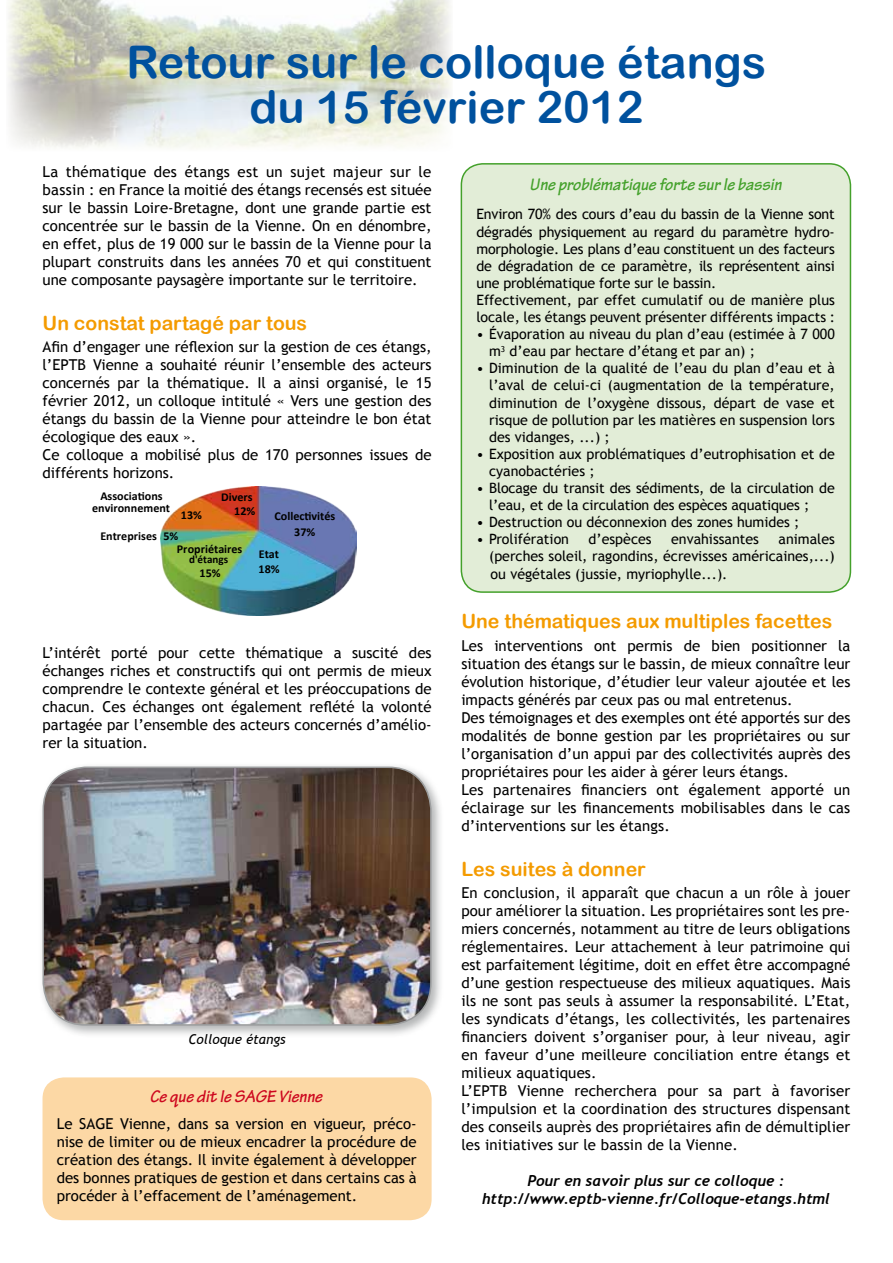
<style>
.page{position:relative;width:893px;height:1263px;background:#fff}
.page>*{position:absolute;margin:0;border:0;box-sizing:border-box;transform-origin:0 0}
.t1{font:45px/45px "Arial Rounded MT Bold";color:#00519e;text-align:center}
.t2{font:19.5px "Arial Rounded MT Bold";color:#f49b00}
.t3{font:italic 700 18px "Tekton Pro";color:#44a12b}
.t4{font:italic 700 18px "Tekton Pro";color:#cd071e}
.t5{font:15px/18px "Trebuchet MS";color:#000;text-align:justify}
.t6{font:italic 700 15px/18px "Trebuchet";color:#000;text-align:center}
.t7{font:14.25px/17.1px "Trebuchet MS";color:#000}
.t8{font:italic 13.5px "Trebuchet MS";color:#000}
.t9{font:700 12px/15px "Calibri";color:#000;text-align:center}
.t10{font:700 11.1px "Calibri";color:#000}
</style>
<div class="page">
<img style="left:8px;top:0;width:443px;height:148px">
<div style="left:43px;top:1077px;width:389px;height:143px;background:#fcd8a5;border-radius:21px"></div>
<img style="left:160px;top:487px;width:175px;height:129px">
<svg style="left:259px;top:486px;width:98px;height:109px;background:#7092bb"></svg>
<div style="left:461px;top:164px;width:389px;height:428px;background:#e2edd7;border-radius:21px"></div>
<div style="left:461px;top:163px;width:390px;height:430px;border:2px solid #44a12b;border-radius:21px"></div>
<div style="left:39px;top:762px;width:405px;height:276px;background:#9c9e9f;opacity:.75"></div>
<img style="left:43px;top:767px;width:388px;height:258px">
<div style="left:43px;top:766px;width:389px;height:260px;border:2px solid #9c9e9f;border-radius:43px"></div>
<h1 class="t1" style="left:127px;top:39px;width:641px">Retour sur le colloque étangs du 15 février 2012</h1>
<p class="t5" style="left:43px;top:163px;width:391px">La thématique des étangs est un sujet majeur sur le bassin : en France la moitié des étangs recensés est située sur le bassin Loire-Bretagne, dont une grande partie est concentrée sur le bassin de la Vienne. On en dénombre, en effet, plus de 19 000 sur le bassin de la Vienne pour la plupart construits dans les années 70 et qui constituent une composante paysagère importante sur le territoire.</p>
<h2 class="t2" style="left:43px;top:311px;width:266px">Un constat partagé par tous</h2>
<p class="t5" style="left:43px;top:338px;width:391px;text-align:left">Afin d’engager une réflexion sur la gestion de ces étangs, l’EPTB Vienne a souhaité réunir l’ensemble des acteurs concernés par la thématique. Il a ainsi organisé, le 15 février 2012, un colloque intitulé « Vers une gestion des étangs du bassin de la Vienne pour atteindre le bon état écologique des eaux ».<br>Ce colloque a mobilisé plus de 170 personnes issues de différents horizons.</p>
<p class="t9" style="left:92px;top:490px;width:80px;line-height:11.9px">Associations environnement</p>
<p class="t9" style="left:181px;top:508px;width:23px">13%</p>
<p class="t9" style="left:100px;top:528px;width:79px">Entreprises 5%</p>
<p class="t9" style="left:221px;top:490px;width:35px;line-height:13.6px;text-align:right">Divers<br>12%</p>
<p class="t9" style="left:275px;top:508px;width:62px;line-height:15.9px">Collectivités<br>37%</p>
<p class="t9" style="left:177px;top:541px;width:67px">Propriétaires</p>
<p class="t10" style="left:189px;top:552px;width:41px">d'étangs</p>
<p class="t9" style="left:200px;top:565px;width:23px">15%</p>
<p class="t9" style="left:259px;top:546px;width:23px;text-align:left">Etat<br>18%</p>
<p class="t5" style="left:43px;top:644px;width:391px">L’intérêt porté pour cette thématique a suscité des échanges riches et constructifs qui ont permis de mieux comprendre le contexte général et les préoccupations de chacun. Ces échanges ont également reflété la volonté partagée par l’ensemble des acteurs concernés d’amélio&shy;rer la situation.</p>
<p class="t8" style="left:188px;top:1031px;width:99px">Colloque étangs</p>
<p class="t4" style="left:150px;top:1086px;width:174px">Ce que dit le SAGE Vienne</p>
<p class="t5" style="left:57px;top:1115px;width:362px">Le SAGE Vienne, dans sa version en vigueur, préco&shy;nise de limiter ou de mieux encadrer la procédure de création des étangs. Il invite également à développer des bonnes pratiques de gestion et dans certains cas à procéder à l’effacement de l’aménagement.</p>
<p class="t3" style="left:530px;top:173px;width:254px">Une problématique forte sur le bassin</p>
<p class="t7" style="left:476px;top:206px;width:360px">Environ 70% des cours d’eau du bassin de la Vienne sont dégradés physiquement au regard du paramètre hydro&shy;morphologie. Les plans d’eau constituent un des facteurs de dégradation de ce paramètre, ils représentent ainsi une problématique forte sur le bassin.<br>Effectivement, par effet cumulatif ou de manière plus locale, les étangs peuvent présenter différents impacts :</p>
<p class="t7" style="left:489px;top:326px;width:347px;text-indent:-13px">• Évaporation au niveau du plan d’eau (estimée à 7 000 m<sup>3</sup> d’eau par hectare d’étang et par an) ;</p>
<p class="t7" style="left:489px;top:360px;width:347px;text-align:justify;text-indent:-13px">• Diminution de la qualité de l’eau du plan d’eau et à l’aval de celui-ci (augmentation de la température, diminution de l’oxygène dissous, départ de vase et risque de pollution par les matières en suspension lors des vidanges, ...) ;</p>
<p class="t7" style="left:489px;top:445px;width:347px;text-indent:-13px">• Exposition aux problématiques d’eutrophisation et de cyanobactéries ;</p>
<p class="t7" style="left:489px;top:480px;width:347px;text-indent:-13px">• Blocage du transit des sédiments, de la circulation de l’eau, et de la circulation des espèces aquatiques ;</p>
<p class="t7" style="left:476px;top:514px;width:325px">• Destruction ou déconnexion des zones humides ;</p>
<p class="t7" style="left:476px;top:531px;width:94px">• Prolifération</p>
<p class="t7" style="left:589px;top:531px;width:64px">d’espèces</p>
<p class="t7" style="left:671px;top:531px;width:89px">envahissantes</p>
<p class="t7" style="left:489px;top:531px;width:347px;text-align:justify;text-indent:289px">animales (perches soleil, ragondins, écrevisses américaines,...) ou végétales (jussie, myriophylle...).</p>
<h2 class="t2" style="left:461px;top:610px;width:372px">Une thématiques aux multiples facettes</h2>
<p class="t5" style="left:461px;top:636px;width:391px;text-align:left">Les interventions ont permis de bien positionner la situation des étangs sur le bassin, de mieux connaître leur évolution historique, d’étudier leur valeur ajoutée et les impacts générés par ceux pas ou mal entretenus.<br>Des témoignages et des exemples ont été apportés sur des modalités de bonne gestion par les propriétaires ou sur l’organisation d’un appui par des collectivités auprès des propriétaires pour les aider à gérer leurs étangs.<br>Les partenaires financiers ont également apporté un éclairage sur les financements mobilisables dans le cas d’interventions sur les étangs.</p>
<h2 class="t2" style="left:461px;top:857px;width:186px">Les suites à donner</h2>
<p class="t5" style="left:461px;top:884px;width:391px;text-align:left">En conclusion, il apparaît que chacun a un rôle à jouer pour améliorer la situation. Les propriétaires sont les pre&shy;miers concernés, notamment au titre de leurs obligations réglementaires. Leur attachement à leur patrimoine qui est parfaitement légitime, doit en effet être accompagné d’une gestion respectueuse des milieux aquatiques. Mais ils ne sont pas seuls à assumer la responsabilité. L’Etat, les syndicats d’étangs, les collectivités, les partenaires financiers doivent s’organiser pour, à leur niveau, agir en faveur d’une meilleure conciliation entre étangs et milieux aquatiques.<br>L’EPTB Vienne recherchera pour sa part à favoriser l’impulsion et la coordination des structures dispensant des conseils auprès des propriétaires afin de démultiplier les initiatives sur le bassin de la Vienne.</p>
<p class="t6" style="left:482px;top:1172px;width:349px">Pour en savoir plus sur ce colloque : http://www.eptb-vienne.fr/Colloque-etangs.html</p>
</div>
